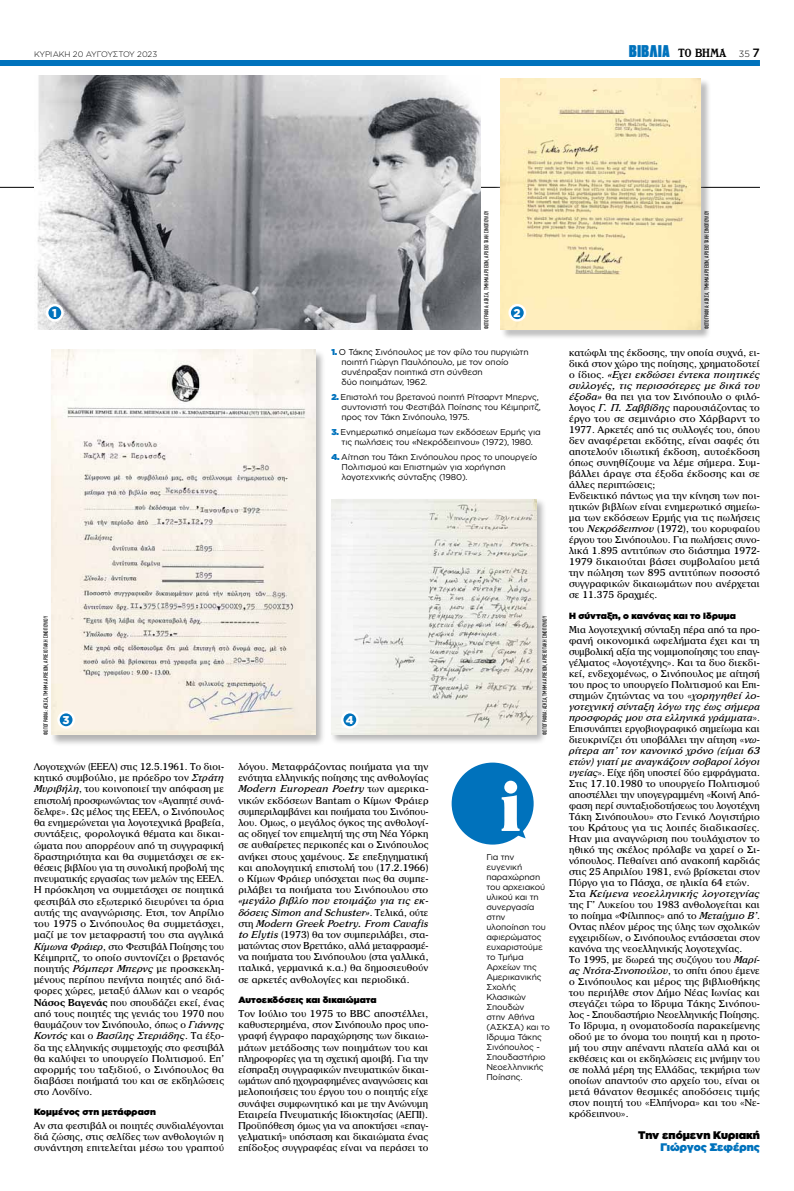
<style>
.page{position:relative;width:794px;height:1191px;background:#fff}
.page>*{position:absolute;margin:0;border:0;box-sizing:border-box;transform-origin:0 0}
.t1{font:72.8px "BF Vega Ultra 10";color:#fff}
.t2{font:16px "Druk Greek Super";letter-spacing:.04em;color:#0072bc}
.t3{font:900 11.3px "Gotham Greek";color:#fff}
.t4{font:900 11px "Gotham Greek";color:#000}
.t5{font:900 11px "Gotham Greek";letter-spacing:-.01em;color:#0072bc}
.t6{font:9.5px/11px "BF Phaestos 10";letter-spacing:.01em;color:#000;text-align:justify}
.t7{font:900 9px "Gotham Greek";letter-spacing:.01em;color:#000}
.t8{font:8.5px/10px "Gotham Greek";letter-spacing:-.015em;color:#000}
.t9{font:300 8px "Gotham Greek";letter-spacing:-.01em;color:#000}
.t10{font:6px "PFDIN Text Comp Pro";letter-spacing:.005em;color:#000}
.s1{font-family:"BHMA Logo";font-size:11.8px;color:#000}
.s2{font-family:"Gotham Greek";font-weight:300;font-size:9px;color:#000}
.s3{font-family:"Gotham Greek";font-weight:500;font-size:12px;color:#000}
.s4{font-weight:900;color:#0072bc}
.s5{font-style:italic}
.s6{font-weight:700}
</style>
<div class="page">
<hr style="left:0;top:187px;width:760px;height:1px;background:#000">
<div style="left:0;top:60px;width:760px;height:6px;background:#0072bc"></div>
<img style="left:34px;top:75px;width:447px;height:254px">
<div style="left:451px;top:762px;width:82px;height:82px;background:#0072bc;border-radius:50%"></div>
<svg style="left:517px;top:830px;width:8px;height:8px"></svg>
<div style="left:49px;top:349px;width:277px;height:397px;background:#000;opacity:.3"></div>
<img style="left:52px;top:350px;width:264px;height:384px">
<div style="left:501px;top:78px;width:210px;height:262px;background:#f1f1f1"></div>
<div style="left:494px;top:71px;width:213px;height:265px;background:#fff;opacity:.5"></div>
<img style="left:500px;top:78px;width:200px;height:251px">
<svg style="left:510px;top:305px;width:15px;height:15px"></svg>
<div style="left:508px;top:304px;width:18px;height:17px;border:2px solid #fff;border-radius:50%"></div>
<svg style="left:47px;top:305px;width:15px;height:15px"></svg>
<div style="left:46px;top:304px;width:18px;height:17px;border:2px solid #fff;border-radius:50%"></div>
<svg style="left:58px;top:712px;width:16px;height:15px"></svg>
<div style="left:57px;top:711px;width:18px;height:17px;border:2px solid #fff;border-radius:50%"></div>
<div style="left:329px;top:497px;width:217px;height:247px;background:#000;opacity:.3"></div>
<img style="left:331px;top:499px;width:206px;height:235px">
<svg style="left:342px;top:712px;width:15px;height:15px"></svg>
<div style="left:341px;top:711px;width:18px;height:17px;border:2px solid #fff;border-radius:50%"></div>
<p class="t9" style="left:34px;top:50px;width:125px">Κυριακή 20 Αυγούστου 2023</p>
<h2 class="t2" style="left:629px;top:40px;width:132px">βιβλια <span class="s1">TO BHMA</span> <span class="s2">35</span> <span class="s3">7</span></h2>
<p class="t10" style="left:483px;top:329px;width:120px;rotate:-90deg">Φωτογραφία: ΑΣΚΣΑ, Τμήμα Αρχείων, Αρχείο Τάκη Σινόπουλου</p>
<p class="t10" style="left:703px;top:329px;width:120px;rotate:-90deg">Φωτογραφία: ΑΣΚΣΑ, Τμήμα Αρχείων, Αρχείο Τάκη Σινόπουλου</p>
<p class="t3" style="left:52px;top:306px;width:6px">1</p>
<p class="t3" style="left:513px;top:306px;width:9px">2</p>
<p class="t8" style="left:341px;top:347px;width:189px;text-indent:-10px"><span class="s4">1.</span> Ο Τάκης Σινόπουλος με τον φίλο του πυργιώτη ποιητή Γιώργη Παυλόπουλο, με τον οποίο συνέπραξαν ποιητικά στη σύνθεση<br>δύο ποιημάτων, 1962.</p>
<p class="t8" style="left:341px;top:391px;width:201px;text-indent:-10px"><span class="s4">2.</span> Επιστολή του βρετανού ποιητή Ρίτσαρντ Μπερνς, συντονιστή του Φεστιβάλ Ποίησης του Κέιμπριτζ, προς τον Τάκη Σινόπουλο, 1975.</p>
<p class="t8" style="left:331px;top:426px;width:211px;text-align:center"><span class="s4">3.</span> Ενημερωτικό σημείωμα των εκδόσεων Ερμής για τις πωλήσεις του «Νεκρόδειπνου» (1972), 1980.</p>
<p class="t8" style="left:341px;top:451px;width:197px;text-indent:-10px"><span class="s4">4.</span> Αίτηση του Τάκη Σινόπουλου προς το υπουργείο<br>Πολιτισμού και Επιστημών για χορήγηση λογοτεχνικής σύνταξης (1980).</p>
<p class="t10" style="left:42px;top:734px;width:120px;rotate:-90deg">Φωτογραφία: ΑΣΚΣΑ, Τμήμα Αρχείων, Αρχείο Τάκη Σινόπουλου</p>
<p class="t10" style="left:541px;top:734px;width:120px;rotate:-90deg">Φωτογραφία: ΑΣΚΣΑ, Τμήμα Αρχείων, Αρχείο Τάκη Σινόπουλου</p>
<p class="t3" style="left:62px;top:713px;width:9px">3</p>
<p class="t3" style="left:346px;top:711px;width:13px">44</p>
<p class="t6" style="left:34px;top:761px;width:192px">Λογοτεχνών (ΕΕΕΛ) στις 12.5.1961. Το διοι&shy;κητικό συμβούλιο, με πρόεδρο τον <span class="s5">Στράτη Μυριβήλη</span>, του κοινοποιεί την απόφαση με επιστολή προσφωνώντας τον «Αγαπητέ συνά&shy;δελφε». Ως μέλος της ΕΕΕΛ, ο Σινόπουλος θα ενημερώνεται για λογοτεχνικά βραβεία, συντάξεις, φορολογικά θέματα και δικαι&shy;ώματα που απορρέουν από τη συγγραφική δραστηριότητα και θα συμμετάσχει σε εκ&shy;θέσεις βιβλίου για τη συνολική προβολή της πνευματικής εργασίας των μελών της ΕΕΕΛ.<br>Η πρόσκληση να συμμετάσχει σε ποιητικά φεστιβάλ στο εξωτερικό διευρύνει τα όρια αυτής της αναγνώρισης. Ετσι, τον Απρίλιο του 1975 ο Σινόπουλος θα συμμετάσχει, μαζί με τον μεταφραστή του στα αγγλικά <span class="s5">Κίμωνα Φράιερ</span>, στο Φεστιβάλ Ποίησης του Κέιμπριτζ, το οποίο συντονίζει ο βρετανός ποιητής <span class="s5">Ρόμπερτ Μπερνς</span> με προσκεκλη&shy;μένους περίπου πενήντα ποιητές από διά&shy;φορες χώρες, μεταξύ άλλων και ο νεαρός <span class="s6">Νάσος Βαγενάς</span> που σπουδάζει εκεί, ένας από τους ποιητές της γενιάς του 1970 που θαυμάζουν τον Σινόπουλο, όπως ο <span class="s5">Γιάννης Κοντός</span> και ο <span class="s5">Βασίλης Στεριάδης</span>. Τα έξο&shy;δα της ελληνικής συμμετοχής στο φεστιβάλ θα καλύψει το υπουργείο Πολιτισμού. Επ’ αφορμής του ταξιδιού, ο Σινόπουλος θα διαβάσει ποιήματά του και σε εκδηλώσεις στο Λονδίνο.</p>
<p class="t7" style="left:34px;top:1106px;width:123px">Κομμένος στη μετάφραση</p>
<p class="t6" style="left:34px;top:1120px;width:192px">Αν στα φεστιβάλ οι ποιητές συνδιαλέγονται διά ζώσης, στις σελίδες των ανθολογιών η συνάντηση επιτελείται μέσω του γραπτού</p>
<p class="t6" style="left:238px;top:761px;width:192px">λόγου. Μεταφράζοντας ποιήματα για την ενότητα ελληνικής ποίησης της ανθολογίας <span class="s5">Modern European Poetry</span> των αμερικα&shy;νικών εκδόσεων Bantam o Κίμων Φράιερ συμπεριλαμβάνει και ποιήματα του Σινόπου&shy;λου. Ομως, ο μεγάλος όγκος της ανθολογί&shy;ας οδηγεί τον επιμελητή της στη Νέα Υόρκη σε αυθαίρετες περικοπές και ο Σινόπουλος ανήκει στους χαμένους. Σε επεξηγηματική και απολογητική επιστολή του (17.2.1966) ο Κίμων Φράιερ υπόσχεται πως θα συμπε&shy;ριλάβει τα ποιήματα του Σινόπουλου στο</p>
<p class="t6" style="left:238px;top:895px;width:192px"><span class="s5">«μεγάλο βιβλίο που ετοιμάζω για τις εκ&shy;δόσεις Simon and Schuster»</span>. Τελικά, ούτε στη <span class="s5">Modern Greek Poetry. From Cavafis to Elytis</span> (1973) θα τον συμπεριλάβει, στα&shy;ματώντας στον Βρεττάκο, αλλά μεταφρασμέ&shy;να ποιήματα του Σινόπουλου (στα γαλλικά, ιταλικά, γερμανικά κ.α.) θα δημοσιευθούν σε αρκετές ανθολογίες και περιοδικά.</p>
<p class="t7" style="left:238px;top:994px;width:140px">Αυτοεκδόσεις και δικαιώματα</p>
<p class="t6" style="left:238px;top:1008px;width:192px">Τον Ιούλιο του 1975 το BBC αποστέλλει, καθυστερημένα, στον Σινόπουλο προς υπο&shy;γραφή έγγραφο παραχώρησης των δικαιω&shy;μάτων μετάδοσης των ποιημάτων του και πληροφορίες για τη σχετική αμοιβή. Για την είσπραξη συγγραφικών πνευματικών δικαι&shy;ωμάτων από ηχογραφημένες αναγνώσεις και μελοποιήσεις του έργου του ο ποιητής είχε συνάψει συμφωνητικό και με την Ανώνυμη Εταιρεία Πνευματικής Ιδιοκτησίας (ΑΕΠΙ).<br>Προϋπόθεση όμως για να αποκτήσει «επαγ&shy;γελματική» υπόσταση και δικαιώματα ένας επίδοξος συγγραφέας είναι να περάσει το</p>
<h1 class="t1" style="left:499px;top:769px;width:26px">i</h1>
<p class="t8" style="left:486px;top:852px;width:65px">Για την ευγενική παραχώρηση του αρχειακού υλικού και τη συνεργασία στην υλοποίηση του αφιερώματος ευχαριστούμε το Τμήμα<br>Αρχείων της<br>Αμερικανικής<br>Σχολής<br>Κλασικών<br>Σπουδών<br>στην Αθήνα (ΑΣΚΣΑ) και το<br>Ιδρυμα Τάκης<br>Σινόπουλος -<br>Σπουδαστήριο<br>Νεοελληνικής<br>Ποίησης.</p>
<p class="t6" style="left:569px;top:347px;width:192px;text-align:left">κατώφλι της έκδοσης, την οποία συχνά, ει&shy;δικά στον χώρο της ποίησης, χρηματοδοτεί ο ίδιος. <span class="s5">«Εχει εκδώσει έντεκα ποιητικές συλλογές, τις περισσότερες με δικά του έξοδα»</span> θα πει για τον Σινόπουλο ο φιλό&shy;λογος <span class="s5">Γ. Π. Σαββίδης</span> παρουσιάζοντας το έργο του σε σεμινάριο στο Χάρβαρντ το 1977. Αρκετές από τις συλλογές του, όπου δεν αναφέρεται εκδότης, είναι σαφές ότι αποτελούν ιδιωτική έκδοση, αυτοέκδοση όπως συνηθίζουμε να λέμε σήμερα. Συμ&shy;βάλλει άραγε στα έξοδα έκδοσης και σε άλλες περιπτώσεις;<br>Ενδεικτικό πάντως για την κίνηση των ποι&shy;ητικών βιβλίων είναι ενημερωτικό σημείω&shy;μα των εκδόσεων Ερμής για τις πωλήσεις του <span class="s5">Νεκρόδειπνου</span> (1972), του κορυφαίου έργου του Σινόπουλου. Για πωλήσεις συνο&shy;λικά 1.895 αντιτύπων στο διάστημα 1972- 1979 δικαιούται βάσει συμβολαίου μετά την πώληση των 895 αντιτύπων ποσοστό συγγραφικών δικαιωμάτων που ανέρχεται σε 11.375 δραχμές.</p>
<p class="t7" style="left:569px;top:611px;width:168px">Η σύνταξη, ο κανόνας και το Ιδρυμα</p>
<p class="t6" style="left:569px;top:624px;width:192px;text-align:left">Μια λογοτεχνική σύνταξη πέρα από τα προ&shy;φανή οικονομικά ωφελήματα έχει και τη συμβολική αξία της νομιμοποίησης του επαγ&shy;γέλματος «λογοτέχνης». Και τα δυο διεκδι&shy;κεί, ενδεχομένως, ο Σινόπουλος με αίτησή του προς το υπουργείο Πολιτισμού και Επι&shy;στημών ζητώντας να του «<span class="s5">χορηγηθεί λο&shy;γοτεχνική σύνταξη λόγω της έως σήμερα προσφοράς μου στα ελληνικά γράμματα</span>».<br>Επισυνάπτει εργοβιογραφικό σημείωμα και διευκρινίζει ότι υποβάλλει την αίτηση «<span class="s5">νω&shy;ρίτερα απ’ τον κανονικό χρόνο (είμαι 63 ετών) γιατί με αναγκάζουν σοβαροί λόγοι υγείας</span>». Είχε ήδη υποστεί δύο εμφράγματα.<br>Στις 17.10.1980 το υπουργείο Πολιτισμού αποστέλλει την υπογεγραμμένη «Κοινή Από&shy;φαση περί συνταξιοδοτήσεως του λογοτέχνη Τάκη Σινόπουλου» στο Γενικό Λογιστήριο του Κράτους για τις λοιπές διαδικασίες.<br>Ηταν μια αναγνώριση που τουλάχιστον το ηθικό της σκέλος πρόλαβε να χαρεί ο Σι&shy;νόπουλος. Πεθαίνει από ανακοπή καρδιάς στις 25 Απριλίου 1981, ενώ βρίσκεται στον Πύργο για το Πάσχα, σε ηλικία 64 ετών.<br>Στα <span class="s5">Κείμενα νεοελληνικής λογοτεχνίας </span>της Γ’ Λυκείου του 1983 ανθολογείται και το ποίημα «Φίλιππος» από το <span class="s5">Μεταίχμιο Β’</span>.<br>Οντας πλέον μέρος της ύλης των σχολικών εγχειριδίων, ο Σινόπουλος εντάσσεται στον κανόνα της νεοελληνικής λογοτεχνίας.<br>Το 1995, με δωρεά της συζύγου του <span class="s5">Μαρί&shy;ας Ντότα-Σινοπούλου</span>, το σπίτι όπου έμενε ο Σινόπουλος και μέρος της βιβλιοθήκης του περιήλθε στον Δήμο Νέας Ιωνίας και στεγάζει τώρα το Ιδρυμα Τάκης Σινόπου&shy;λος - Σπουδαστήριο Νεοελληνικής Ποίησης.<br>Το Ιδρυμα, η ονοματοδοσία παρακείμενης οδού με το όνομα του ποιητή και η προτο&shy;μή του στην απέναντι πλατεία αλλά και οι εκθέσεις και οι εκδηλώσεις εις μνήμην του σε πολλά μέρη της Ελλάδας, τεκμήρια των οποίων απαντούν στο αρχείο του, είναι οι μετά θάνατον θεσμικές αποδόσεις τιμής στον ποιητή του «Ελπήνορα» και του «Νε&shy;κρόδειπνου».</p>
<p class="t4" style="left:638px;top:1129px;width:123px">Την επόμενη Κυριακή</p>
<p class="t5" style="left:660px;top:1141px;width:101px">Γιώργος Σεφέρης</p>
</div>
